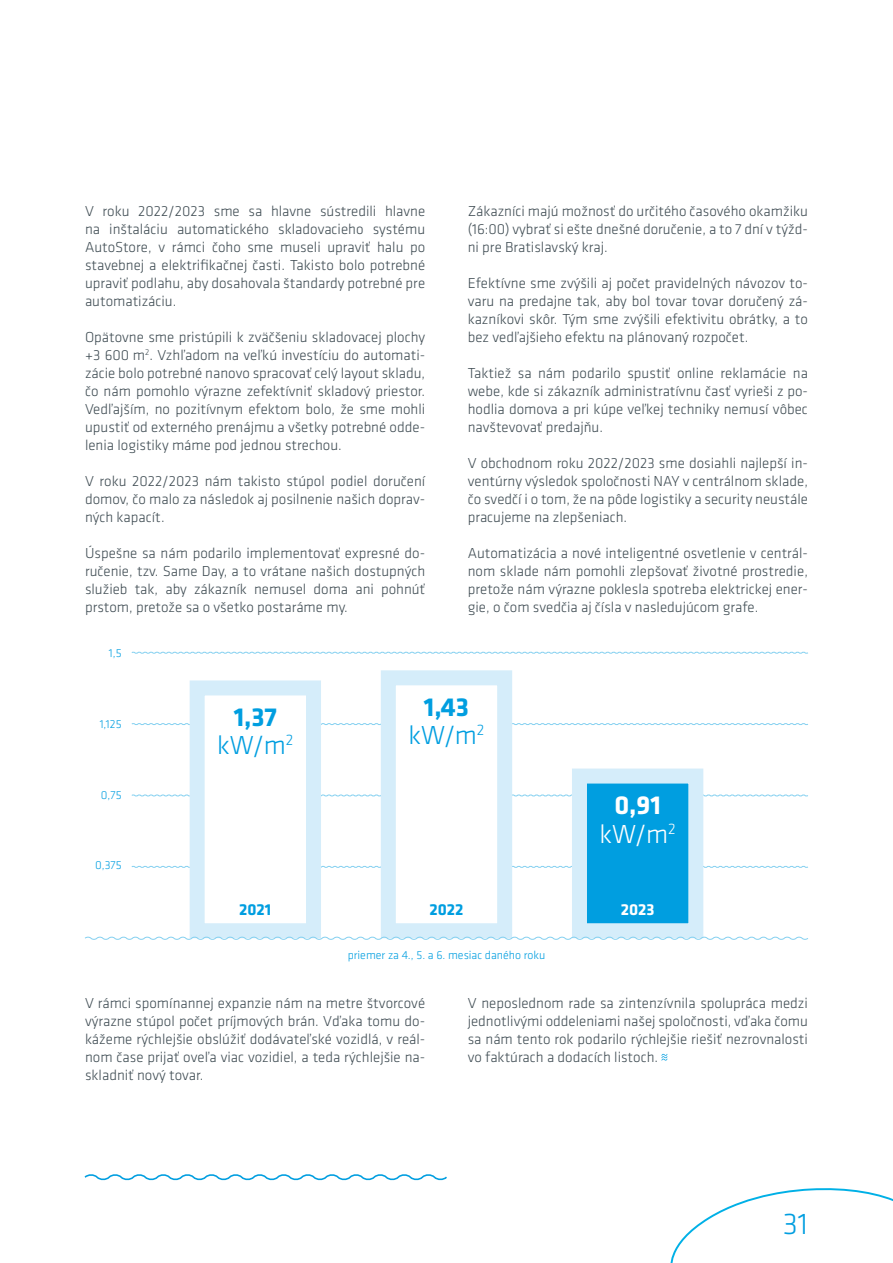
<style>
.page{position:relative;width:893px;height:1263px;background:#fff}
.page>*{position:absolute;margin:0;border:0;box-sizing:border-box;transform-origin:0 0}
.t1{font:300 31.05px "Klavika";color:#009ee0}
.t2{font:700 27px/28.2px "Klavika";color:#009ee0;text-align:center}
.t3{font:700 27px/28.2px "Klavika";color:#fff;text-align:center}
.t4{font:700 16.5px "Klavika";color:#009ee0}
.t5{font:700 16.5px "Klavika";color:#fff}
.t6{font:300 15px/18px "Klavika";color:#3f4c53;text-align:justify}
.t7{font:300 12px "Klavika";color:#009ee0}
.s1{font-weight:300}
</style>
<div class="page">
<svg style="left:670px;top:1188px;width:223px;height:75px"></svg>
<svg style="left:84px;top:1174px;width:363px;height:7px"></svg>
<svg style="left:661px;top:1054px;width:6px;height:6px"></svg>
<svg style="left:131px;top:865px;width:677px;height:3px"></svg>
<svg style="left:131px;top:794px;width:677px;height:3px"></svg>
<svg style="left:131px;top:723px;width:677px;height:2px"></svg>
<svg style="left:131px;top:651px;width:677px;height:3px"></svg>
<div style="left:190px;top:680px;width:131px;height:258px;background:#fff;border:15px solid #d5edfa"></div>
<div style="left:381px;top:670px;width:131px;height:268px;background:#fff;border:15px solid #d5edfa"></div>
<div style="left:572px;top:768px;width:131px;height:170px;background:#009ee0;border:15px solid #d5edfa"></div>
<svg style="left:85px;top:936px;width:723px;height:4px"></svg>
<p class="t6" style="left:85px;top:202px;width:342px">V roku 2022/2023 sme sa hlavne sústredili hlavne na inštaláciu automatického skladovacieho systému AutoStore, v rámci čoho sme museli upraviť halu po stavebnej a elektrifikačnej časti. Takisto bolo potrebné upraviť podlahu, aby dosahovala štandardy potrebné pre automatizáciu.</p>
<p class="t6" style="left:85px;top:328px;width:342px">Opätovne sme pristúpili k zväčšeniu skladovacej plochy +3 600 m<sup>2</sup>. Vzhľadom na veľkú investíciu do automati&shy;zácie bolo potrebné nanovo spracovať celý layout skladu, čo nám pomohlo výrazne zefektívniť skladový priestor.<br>Vedľajším, no pozitívnym efektom bolo, že sme mohli upustiť od externého prenájmu a všetky potrebné odde&shy;lenia logistiky máme pod jednou strechou.</p>
<p class="t6" style="left:85px;top:472px;width:342px">V roku 2022/2023 nám takisto stúpol podiel doručení domov, čo malo za následok aj posilnenie našich doprav&shy;ných kapacít.</p>
<p class="t6" style="left:85px;top:544px;width:342px">Úspešne sa nám podarilo implementovať expresné do&shy;ručenie, tzv. Same Day, a to vrátane našich dostupných služieb tak, aby zákazník nemusel doma ani pohnúť prstom, pretože sa o všetko postaráme my.</p>
<p class="t7" style="left:109px;top:647px;width:14px">1,5</p>
<p class="t6" style="left:468px;top:202px;width:342px">Zákazníci majú možnosť do určitého časového okamžiku (16:00) vybrať si ešte dnešné doručenie, a to 7 dní v týžd&shy;ni pre Bratislavský kraj.</p>
<p class="t6" style="left:468px;top:274px;width:342px">Efektívne sme zvýšili aj počet pravidelných návozov to&shy;varu na predajne tak, aby bol tovar tovar doručený zá&shy;kazníkovi skôr. Tým sme zvýšili efektivitu obrátky, a to bez vedľajšieho efektu na plánovaný rozpočet.</p>
<p class="t6" style="left:468px;top:364px;width:342px">Taktiež sa nám podarilo spustiť online reklamácie na webe, kde si zákazník administratívnu časť vyrieši z po&shy;hodlia domova a pri kúpe veľkej techniky nemusí vôbec navštevovať predajňu.</p>
<p class="t6" style="left:468px;top:454px;width:342px">V obchodnom roku 2022/2023 sme dosiahli najlepší in&shy;ventúrny výsledok spoločnosti NAY v centrálnom sklade, čo svedčí i o tom, že na pôde logistiky a security neustále pracujeme na zlepšeniach.</p>
<p class="t6" style="left:468px;top:544px;width:342px">Automatizácia a nové inteligentné osvetlenie v centrál&shy;nom sklade nám pomohli zlepšovať životné prostredie, pretože nám výrazne poklesla spotreba elektrickej ener&shy;gie, o čom svedčia aj čísla v nasledujúcom grafe.</p>
<p class="t7" style="left:100px;top:717px;width:23px">1,125</p>
<p class="t7" style="left:101px;top:788px;width:22px">0,75</p>
<p class="t7" style="left:95px;top:859px;width:28px">0,375</p>
<h2 class="t2" style="left:217px;top:704px;width:78px">1,37 <span class="s1">kW/m</span><sup>2</sup></h2>
<h2 class="t2" style="left:408px;top:693px;width:78px">1,43 <span class="s1">kW/m</span><sup>2</sup></h2>
<p class="t4" style="left:239px;top:901px;width:34px">2021</p>
<p class="t4" style="left:429px;top:901px;width:35px">2022</p>
<p class="t7" style="left:348px;top:948px;width:199px">priemer za 4., 5. a 6. mesiac daného roku</p>
<h2 class="t3" style="left:599px;top:792px;width:78px">0,91 <span class="s1">kW/m</span><sup>2</sup></h2>
<p class="t5" style="left:621px;top:901px;width:35px">2023</p>
<p class="t6" style="left:85px;top:994px;width:342px">V rámci spomínannej expanzie nám na metre štvorcové výrazne stúpol počet príjmových brán. Vďaka tomu do&shy;kážeme rýchlejšie obslúžiť dodávateľské vozidlá, v reál&shy;nom čase prijať oveľa viac vozidiel, a teda rýchlejšie na&shy;skladniť nový tovar.</p>
<p class="t6" style="left:468px;top:994px;width:342px">V neposlednom rade sa zintenzívnila spolupráca medzi jednotlivými oddeleniami našej spoločnosti, vďaka čomu sa nám tento rok podarilo rýchlejšie riešiť nezrovnalosti vo faktúrach a dodacích listoch.</p>
<h1 class="t1" style="left:783px;top:1207px;width:27px">31</h1>
</div>
